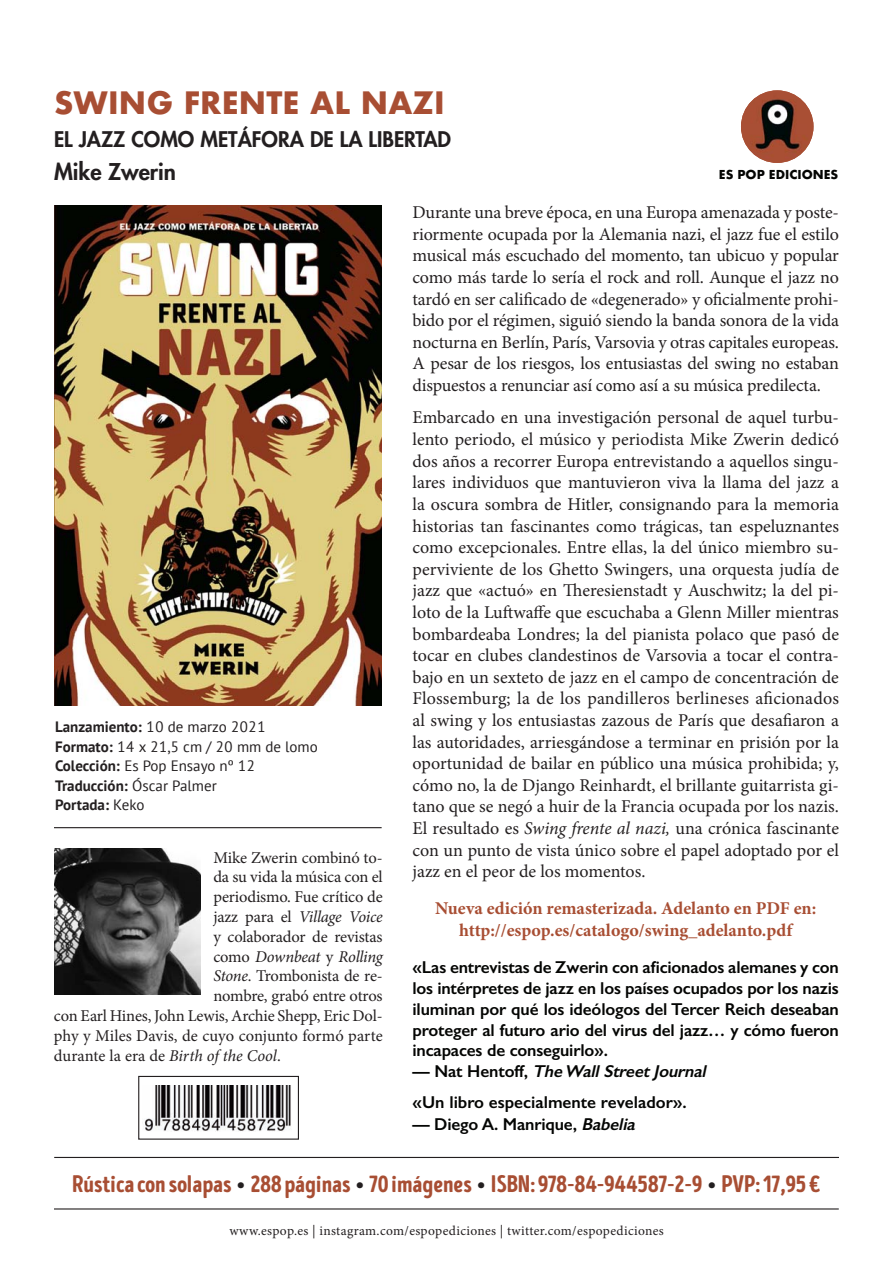
<style>
.page{position:relative;width:893px;height:1263px;background:#fff}
.page>*{position:absolute;margin:0;border:0;box-sizing:border-box;transform-origin:0 0}
.t1{font:700 30px "Futura";letter-spacing:.005em;color:#a84e33}
.t2{font:24px "Intro Head H Base";color:#a84e33}
.t3{font:800 22.5px "Futura";color:#231f20}
.t4{font:800 21px "Futura";color:#231f20}
.t5{font:18px/21.6px "Minion Pro";letter-spacing:-.01em;color:#231f20;text-align:justify}
.t6{font:700 18px/21.6px "Minion Pro";color:#a84e33;text-align:center}
.t7{font:600 17.25px/20.7px "Gill Sans";letter-spacing:-.01em;color:#040503;text-align:justify}
.t8{font:16.5px "Minion Pro";letter-spacing:-.01em;color:#231f20}
.t9{font:italic 16.5px "Minion Pro";letter-spacing:-.015em;color:#231f20}
.t10{font:15px/19.5px "PT Sans";color:#231f20}
.t11{font:13.5px "Minion Pro";letter-spacing:.025em;color:#231f20}
.t12{font:700 12px "Futura";color:#040503}
.s1{font-style:italic}
.s2{font-weight:700}
.s3{font-style:normal}
.s4{color:#231f20}
</style>
<div class="page">
<hr style="left:54px;top:1208px;width:785px;height:1px;background:#231f20">
<hr style="left:54px;top:1157px;width:785px;height:1px;background:#231f20">
<img style="left:741px;top:90px;width:72px;height:73px;border-radius:36px">
<img style="left:54px;top:205px;width:328px;height:501px">
<hr style="left:54px;top:827px;width:328px;height:1px;background:#231f20">
<img style="left:54px;top:848px;width:147px;height:147px">
<div style="left:138px;top:1076px;width:161px;height:64px;border:1px solid #231f20"></div>
<img style="left:144px;top:1086px;width:147px;height:45px">
<h1 class="t1" style="left:54px;top:81px;width:392px">SWING FRENTE AL NAZI</h1>
<p class="t4" style="left:54px;top:126px;width:399px">EL JAZZ COMO METÁFORA DE LA LIBERTAD</p>
<p class="t3" style="left:54px;top:158px;width:124px">Mike Zwerin</p>
<p class="t12" style="left:719px;top:166px;width:121px">ES POP EDICIONES</p>
<p class="t5" style="left:412px;top:202px;width:428px">Durante una breve época, en una Europa amenazada y poste&shy;riormente ocupada por la Alemania nazi, el jazz fue el estilo musical más escuchado del momento, tan ubicuo y popular como más tarde lo sería el rock and roll. Aunque el jazz no tardó en ser calificado de «degenerado» y oficialmente prohi&shy;bido por el régimen, siguió siendo la banda sonora de la vida nocturna en Berlín, París, Varsovia y otras capitales europeas.<br>A pesar de los riesgos, los entusiastas del swing no estaban dispuestos a renunciar así como así a su música predilecta.</p>
<p class="t5" style="left:412px;top:407px;width:428px">Embarcado en una investigación personal de aquel turbu&shy;lento periodo, el músico y periodista Mike Zwerin dedicó dos años a recorrer Europa entrevistando a aquellos singu&shy;lares individuos que mantuvieron viva la llama del jazz a la oscura sombra de Hitler, consignando para la memoria historias tan fascinantes como trágicas, tan espeluznantes como excepcionales. Entre ellas, la del único miembro su&shy;perviviente de los Ghetto Swingers, una orquesta judía de jazz que «actuó» en Theresienstadt y Auschwitz; la del pi&shy;loto de la Luftwaffe que escuchaba a Glenn Miller mientras bombardeaba Londres; la del pianista polaco que pasó de tocar en clubes clandestinos de Varsovia a tocar el contra&shy;bajo en un sexteto de jazz en el campo de concentración de Flossemburg; la de los pandilleros berlineses aficionados al swing y los entusiastas zazous de París que desafiaron a las autoridades, arriesgándose a terminar en prisión por la oportunidad de bailar en público una música prohibida; y, cómo no, la de Django Reinhardt, el brillante guitarrista gi&shy;tano que se negó a huir de la Francia ocupada por los nazis.<br>El resultado es <span class="s1">Swing frente al nazi,</span> una crónica fascinante con un punto de vista único sobre el papel adoptado por el jazz en el peor de los momentos.</p>
<p class="t6" style="left:435px;top:897px;width:383px">Nueva edición remasterizada. Adelanto en PDF en: http://espop.es/catalogo/swing_adelanto.pdf</p>
<p class="t7" style="left:412px;top:957px;width:428px">«Las entrevistas de Zwerin con aficionados alemanes y con los intérpretes de jazz en los países ocupados por los nazis iluminan por qué los ideólogos del Tercer Reich deseaban proteger al futuro ario del virus del jazz… y cómo fueron incapaces de conseguirlo».</p>
<p class="t7" style="left:412px;top:1055px;width:299px;line-height:31.5px">— N a t H e n t o ff, <span class="s1">The WallStreetJournal </span>«Un libro especialmente revelador».</p>
<p class="t7" style="left:412px;top:1114px;width:228px">— Diego A. Manrique, <span class="s1">Babelia</span></p>
<p class="t10" style="left:55px;top:717px;width:264px"><span class="s2">Lanzamiento:</span> 10 de marzo 2021<br><span class="s2">Formato:</span> 14 x 21,5 cm / 20 mm de lomo<br><span class="s2">Colección:</span> Es Pop Ensayo nº 12<br><span class="s2">Traducción:</span> Óscar Palmer<br><span class="s2">Portada:</span> Keko</p>
<p class="t8" style="left:213px;top:846px;width:171px">Mike Zwerin combinó to-</p>
<p class="t8" style="left:213px;top:866px;width:171px">da su vida la música con el</p>
<p class="t8" style="left:213px;top:886px;width:171px">periodismo. Fue crítico de</p>
<p class="t9" style="left:213px;top:905px;width:171px"><span class="s3">jazz para el</span> Village Voice</p>
<p class="t8" style="left:213px;top:925px;width:171px">y colaborador de revistas</p>
<p class="t9" style="left:213px;top:945px;width:171px"><span class="s3">como</span> Downbeat <span class="s3">y</span> Rolling</p>
<p class="t8" style="left:213px;top:965px;width:171px"><span class="s1">Stone</span>. Trombonista de re-</p>
<p class="t8" style="left:213px;top:985px;width:171px">nombre, grabó entre otros</p>
<p class="t8" style="left:54px;top:1004px;width:330px">con Earl Hines, John Lewis, Archie Shepp, Eric Dol-</p>
<p class="t8" style="left:54px;top:1024px;width:330px">phy y Miles Davis, de cuyo conjunto formó parte</p>
<p class="t8" style="left:54px;top:1044px;width:228px">durante la era de <span class="s1">Birth of the Cool</span>.</p>
<h2 class="t2" style="left:72px;top:1169px;width:750px">Rústica con solapas <span class="s4">•</span> 288 páginas <span class="s4">•</span> 70 imágenes <span class="s4">•</span> ISBN: 978-84-944587-2-9 <span class="s4">•</span> PVP: 17,95 €</h2>
<p class="t11" style="left:230px;top:1221px;width:436px">www.espop.es | instagram.com/espopediciones | twitter.com/espopediciones</p>
</div>
